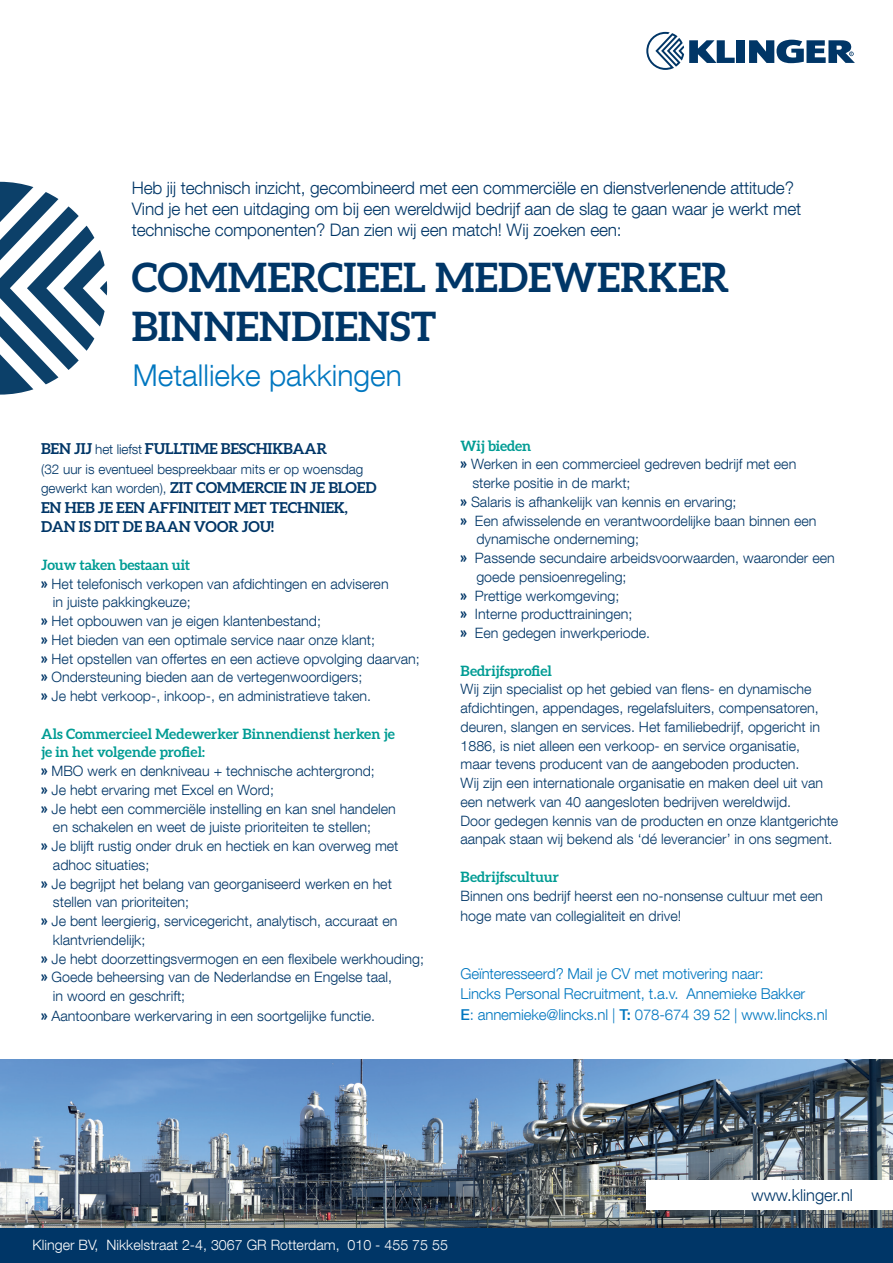
<style>
.page{position:relative;width:893px;height:1263px;background:#fff}
.page>*{position:absolute;margin:0;border:0;box-sizing:border-box;transform-origin:0 0}
.t1{font:700 40.5px/48.6px "Aleo";color:#003667}
.t2{font:300 30px "Helvetica Neue LT Com";color:#0077c0}
.t3{font:300 17.25px/21px "Helvetica Neue LT Com";letter-spacing:-.01em;color:#003667}
.t4{font:300 16.5px "Helvetica Neue LT Com";color:#003667}
.t5{font:300 15px/20.2px "Helvetica Neue LT Com";letter-spacing:-.01em;color:#0077c0}
.t6{font:700 15px/19.5px "Aleo";letter-spacing:-.01em;color:#003667}
.t7{font:300 14.25px/18.8px "Helvetica Neue LT Com";color:#003667}
.t8{font:700 14.25px/18.8px "Aleo";color:#009c94}
.t9{font:300 14.25px "Helvetica Neue LT Com";color:#fff}
.t10{font:300 13.5px "Helvetica Neue LT Com";color:#003667}
.s1{font-family:"Helvetica Neue LT Com";font-weight:300;font-size:13.5px}
.s2{font-family:"Aleo";font-weight:700;font-size:16.5px}
.s3{font-weight:500}
</style>
<div class="page">
<div style="left:0;top:1227px;width:893px;height:36px;background:#003667"></div>
<div style="left:736px;top:40px;width:9px;height:23px;background:#003667"></div>
<svg style="left:749px;top:40px;width:106px;height:23px"></svg>
<svg style="left:646px;top:32px;width:89px;height:38px"></svg>
<svg style="left:0;top:182px;width:107px;height:213px"></svg>
<img style="left:0;top:1060px;width:893px;height:167px">
<div style="left:646px;top:1180px;width:247px;height:30px;background:#fff"></div>
<p class="t3" style="left:132px;top:177px;width:671px">Heb jij technisch inzicht, gecombineerd met een commerciële en dienstverlenende attitude?<br>Vind je het een uitdaging om bij een wereldwijd bedrijf aan de slag te gaan waar je werkt met technische componenten? Dan zien wij een match! Wij zoeken een:</p>
<h1 class="t1" style="left:132px;top:252px;width:599px">COMMERCIEEL MEDEWERKER<br>BINNENDIENST</h1>
<h2 class="t2" style="left:133px;top:357px;width:270px">Metallieke pakkingen</h2>
<p class="t6" style="left:41px;top:439px;width:287px">BEN JIJ <span class="s1">het liefst</span> FULLTIME BESCHIKBAAR</p>
<p class="t10" style="left:41px;top:461px;width:324px">(32 uur is eventueel bespreekbaar mits er op woensdag</p>
<p class="t6" style="left:41px;top:478px;width:337px"><span class="s1">gewerkt kan worden),</span> ZIT COMMERCIE IN JE BLOED<br>EN HEB JE EEN AFFINITEIT MET TECHNIEK,<br>DAN IS DIT DE BAAN VOOR JOU!</p>
<p class="t8" style="left:41px;top:555px;width:151px">Jouw taken bestaan uit</p>
<p class="t7" style="left:41px;top:574px;width:349px"><span class="s2">»</span> Het telefonisch verkopen van afdichtingen en adviseren</p>
<p class="t7" style="left:53px;top:593px;width:139px">in juiste pakkingkeuze;</p>
<p class="t7" style="left:41px;top:611px;width:281px"><span class="s2">»</span> Het opbouwen van je eigen klantenbestand;</p>
<p class="t7" style="left:41px;top:630px;width:335px"><span class="s2">»</span> Het bieden van een optimale service naar onze klant;</p>
<p class="t7" style="left:41px;top:649px;width:380px"><span class="s2">»</span> Het opstellen van offertes en een actieve opvolging daarvan;</p>
<p class="t7" style="left:41px;top:668px;width:323px"><span class="s2">»</span> Ondersteuning bieden aan de vertegenwoordigers;</p>
<p class="t7" style="left:41px;top:686px;width:332px"><span class="s2">»</span> Je hebt verkoop-, inkoop-, en administratieve taken.</p>
<p class="t8" style="left:41px;top:724px;width:355px">Als Commercieel Medewerker Binnendienst herken je je in het volgende profiel:</p>
<p class="t7" style="left:41px;top:761px;width:335px"><span class="s2">»</span> MBO werk en denkniveau + technische achtergrond;</p>
<p class="t7" style="left:41px;top:780px;width:235px"><span class="s2">»</span> Je hebt ervaring met Excel en Word;</p>
<p class="t7" style="left:41px;top:799px;width:356px"><span class="s2">»</span> Je hebt een commerciële instelling en kan snel handelen</p>
<p class="t7" style="left:53px;top:818px;width:320px">en schakelen en weet de juiste prioriteiten te stellen;</p>
<p class="t7" style="left:41px;top:836px;width:359px"><span class="s2">»</span> Je blijft rustig onder druk en hectiek en kan overweg met</p>
<p class="t7" style="left:53px;top:855px;width:98px">adhoc situaties;</p>
<p class="t7" style="left:41px;top:874px;width:352px"><span class="s2">»</span> Je begrijpt het belang van georganiseerd werken en het</p>
<p class="t7" style="left:53px;top:893px;width:138px">stellen van prioriteiten;</p>
<p class="t7" style="left:41px;top:911px;width:358px"><span class="s2">»</span> Je bent leergierig, servicegericht, analytisch, accuraat en</p>
<p class="t7" style="left:53px;top:930px;width:94px">klantvriendelijk;</p>
<p class="t7" style="left:41px;top:949px;width:384px"><span class="s2">»</span> Je hebt doorzettingsvermogen en een flexibele werkhouding;</p>
<p class="t7" style="left:41px;top:968px;width:353px"><span class="s2">»</span> Goede beheersing van de Nederlandse en Engelse taal,</p>
<p class="t7" style="left:53px;top:986px;width:134px">in woord en geschrift;</p>
<p class="t7" style="left:41px;top:1006px;width:335px"><span class="s2">»</span> Aantoonbare werkervaring in een soortgelijke functie.</p>
<p class="t8" style="left:460px;top:436px;width:72px">Wij bieden</p>
<p class="t7" style="left:460px;top:454px;width:337px"><span class="s2">»</span> Werken in een commercieel gedreven bedrijf met een</p>
<p class="t7" style="left:472px;top:473px;width:160px">sterke positie in de markt;</p>
<p class="t7" style="left:460px;top:492px;width:278px"><span class="s2">»</span> Salaris is afhankelijk van kennis en ervaring;</p>
<p class="t7" style="left:460px;top:511px;width:358px"><span class="s2">»</span> Een afwisselende en verantwoordelijke baan binnen een</p>
<p class="t7" style="left:476px;top:530px;width:164px">dynamische onderneming;</p>
<p class="t7" style="left:460px;top:548px;width:376px"><span class="s2">»</span> Passende secundaire arbeidsvoorwaarden, waaronder een</p>
<p class="t7" style="left:476px;top:567px;width:152px">goede pensioenregeling;</p>
<p class="t7" style="left:460px;top:586px;width:160px"><span class="s2">»</span> Prettige werkomgeving;</p>
<p class="t7" style="left:460px;top:604px;width:174px"><span class="s2">»</span> Interne producttrainingen;</p>
<p class="t7" style="left:460px;top:623px;width:191px"><span class="s2">»</span> Een gedegen inwerkperiode.</p>
<p class="t8" style="left:460px;top:661px;width:93px">Bedrijfsprofiel</p>
<p class="t7" style="left:460px;top:680px;width:379px">Wij zijn specialist op het gebied van flens- en dynamische afdichtingen, appendages, regelafsluiters, compensatoren, deuren, slangen en services. Het familiebedrijf, opgericht in 1886, is niet alleen een verkoop- en service organisatie,<br>maar tevens producent van de aangeboden producten.<br>Wij zijn een internationale organisatie en maken deel uit van een netwerk van 40 aangesloten bedrijven wereldwijd.<br>Door gedegen kennis van de producten en onze klantgerichte aanpak staan wij bekend als ‘dé leverancier’ in ons segment.</p>
<p class="t8" style="left:460px;top:867px;width:100px">Bedrijfscultuur</p>
<p class="t7" style="left:460px;top:885px;width:364px;line-height:20.2px">Binnen ons bedrijf heerst een no-nonsense cultuur met een hoge mate van collegialiteit en drive!</p>
<p class="t5" style="left:460px;top:963px;width:368px">Geïnteresseerd? Mail je CV met motivering naar:<br>Lincks Personal Recruitment, t.a.v. Annemieke Bakker<br><span class="s3">E</span>: annemieke@lincks.nl | <span class="s3">T:</span> 078-674 39 52 | www.lincks.nl</p>
<p class="t9" style="left:33px;top:1236px;width:417px">Klinger BV, Nikkelstraat 2-4, 3067 GR Rotterdam, 010 - 455 75 55</p>
<p class="t4" style="left:751px;top:1185px;width:103px">www.klinger.nl</p>
</div>
